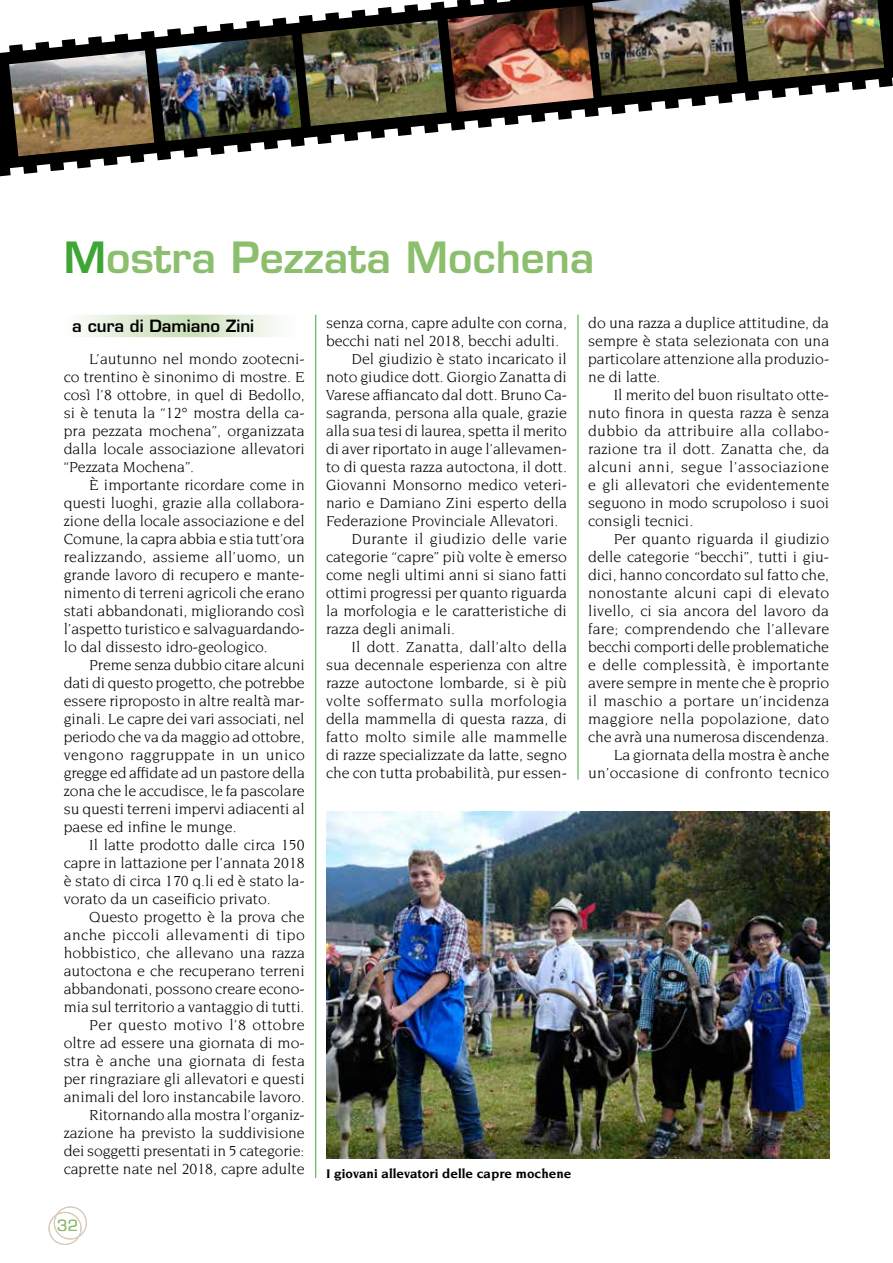
<style>
.page{position:relative;width:893px;height:1263px;background:#fff}
.page>*{position:absolute;margin:0;border:0;box-sizing:border-box;transform-origin:0 0}
.t1{font:600 42px "Eurostile";color:#8bbe6d}
.t2{font:600 16.5px "Eurostile";color:#000}
.t3{font:15.75px/18px "Novarese";color:#000;text-align:justify}
.t4{font:15.75px "Novarese";letter-spacing:.025em;color:#000}
.t5{font:15.75px "Novarese";letter-spacing:.02em;color:#000}
.t6{font:15px "Eurostile";color:#8bbe6d}
.t7{font:700 13.5px "Novarese";color:#000}
.s1{color:#3fa535}
</style>
<div class="page">
<hr style="left:315px;top:315px;width:1px;height:863px;background:#3fa535">
<svg style="left:0;top:72px;width:893px;height:105px"></svg>
<svg style="left:0;top:0;width:893px;height:65px"></svg>
<div style="left:48px;top:1212px;width:34px;height:33px;border:1px solid #dac9b6;border-radius:50%"></div>
<div style="left:54px;top:1206px;width:33px;height:33px;border:1px solid #dac9b6;border-radius:50%"></div>
<img style="left:739px;top:0;width:145px;height:81px">
<img style="left:156px;top:35px;width:145px;height:106px">
<img style="left:301px;top:20px;width:146px;height:106px">
<img style="left:447px;top:5px;width:146px;height:107px">
<img style="left:592px;top:0;width:145px;height:96px">
<img style="left:9px;top:51px;width:145px;height:105px">
<hr style="left:578px;top:315px;width:1px;height:465px;background:#3fa535">
<svg style="left:80px;top:315px;width:197px;height:22px;background:#dfebd5"></svg>
<img style="left:326px;top:811px;width:503px;height:348px">
<h1 class="t1" style="left:64px;top:231px;width:532px"><span class="s1">M</span>ostra Pezzata Mochena</h1>
<p class="t2" style="left:72px;top:316px;width:183px">a cura di Damiano Zini</p>
<p class="t3" style="left:64px;top:349px;width:243px;text-indent:26px">L’autunno nel mondo zootecni&shy;co trentino è sinonimo di mostre. E così l’8 ottobre, in quel di Bedollo, si è tenuta la “12° mostra della ca&shy;pra pezzata mochena”, organizzata dalla locale associazione allevatori “Pezzata Mochena”.</p>
<p class="t3" style="left:64px;top:475px;width:243px;text-indent:26px">È importante ricordare come in questi luoghi, grazie alla collabora&shy;zione della locale associazione e del Comune, la capra abbia e stia tutt’ora realizzando, assieme all’uomo, un grande lavoro di recupero e mante&shy;nimento di terreni agricoli che erano stati abbandonati, migliorando così l’aspetto turistico e salvaguardando&shy;lo dal dissesto idro-geologico.</p>
<p class="t3" style="left:64px;top:655px;width:243px;text-indent:26px">Preme senza dubbio citare alcuni dati di questo progetto, che potrebbe essere riproposto in altre realtà mar&shy;ginali. Le capre dei vari associati, nel periodo che va da maggio ad ottobre, vengono raggruppate in un unico gregge ed affidate ad un pastore della zona che le accudisce, le fa pascolare su questi terreni impervi adiacenti al paese ed infine le munge.</p>
<p class="t3" style="left:64px;top:835px;width:242px;text-indent:26px">Il latte prodotto dalle circa 150 capre in lattazione per l’annata 2018 è stato di circa 170 q.li ed è stato la&shy;vorato da un caseificio privato.</p>
<p class="t3" style="left:64px;top:907px;width:243px;text-align:right">Questo progetto è la prova che anche piccoli allevamenti di tipo hobbistico, che allevano una razza autoctona e che recuperano terreni abbandonati, possono creare econo&shy;mia sul territorio a vantaggio di tutti.<br>Per questo motivo l’8 ottobre oltre ad essere una giornata di mo&shy;stra è anche una giornata di festa per ringraziare gli allevatori e questi animali del loro instancabile lavoro.<br>Ritornando alla mostra l’organiz&shy;zazione ha previsto la suddivisione dei soggetti presentati in 5 categorie: caprette nate nel 2018, capre adulte</p>
<p class="t6" style="left:57px;top:1217px;width:22px">32</p>
<p class="t3" style="left:326px;top:313px;width:242px">senza corna, capre adulte con corna,</p>
<p class="t3" style="left:326px;top:331px;width:235px">becchi nati nel 2018, becchi adulti.</p>
<p class="t3" style="left:351px;top:349px;width:217px">Del giudizio è stato incaricato il</p>
<p class="t3" style="left:326px;top:367px;width:242px">noto giudice dott. Giorgio Zanatta di</p>
<p class="t3" style="left:326px;top:385px;width:243px">Varese affiancato dal dott. Bruno Ca-</p>
<p class="t3" style="left:326px;top:403px;width:242px">sagranda, persona alla quale, grazie</p>
<p class="t3" style="left:326px;top:421px;width:242px">alla sua tesi di laurea, spetta il merito</p>
<p class="t3" style="left:326px;top:439px;width:242px">di aver riportato in auge l’allevamen-</p>
<p class="t3" style="left:326px;top:457px;width:242px">to di questa razza autoctona, il dott.</p>
<p class="t3" style="left:326px;top:475px;width:243px">Giovanni Monsorno medico veteri-</p>
<p class="t3" style="left:326px;top:493px;width:242px">nario e Damiano Zini esperto della</p>
<p class="t3" style="left:326px;top:511px;width:234px">Federazione Provinciale Allevatori.</p>
<p class="t5" style="left:351px;top:530px;width:217px">Durante il giudizio delle varie</p>
<p class="t3" style="left:326px;top:547px;width:242px">categorie “capre” più volte è emerso</p>
<p class="t3" style="left:326px;top:565px;width:242px">come negli ultimi anni si siano fatti</p>
<p class="t3" style="left:326px;top:583px;width:242px">ottimi progressi per quanto riguarda</p>
<p class="t3" style="left:326px;top:601px;width:242px">la morfologia e le caratteristiche di</p>
<p class="t3" style="left:326px;top:619px;width:131px">razza degli animali.</p>
<p class="t3" style="left:351px;top:637px;width:217px">Il dott. Zanatta, dall’alto della</p>
<p class="t3" style="left:326px;top:655px;width:242px">sua decennale esperienza con altre</p>
<p class="t3" style="left:326px;top:673px;width:242px">razze autoctone lombarde, si è più</p>
<p class="t4" style="left:326px;top:692px;width:243px">volte soffermato sulla morfologia</p>
<p class="t3" style="left:326px;top:709px;width:242px">della mammella di questa razza, di</p>
<p class="t3" style="left:326px;top:727px;width:243px">fatto molto simile alle mammelle</p>
<p class="t3" style="left:326px;top:745px;width:242px">di razze specializzate da latte, segno</p>
<p class="t3" style="left:326px;top:763px;width:242px">che con tutta probabilità, pur essen-</p>
<p class="t3" style="left:588px;top:313px;width:243px">do una razza a duplice attitudine, da sempre è stata selezionata con una particolare attenzione alla produzio&shy;ne di latte.</p>
<p class="t3" style="left:588px;top:385px;width:243px;text-indent:26px">Il merito del buon risultato otte&shy;nuto finora in questa razza è senza dubbio da attribuire alla collabo&shy;razione tra il dott. Zanatta che, da alcuni anni, segue l’associazione e gli allevatori che evidentemente seguono in modo scrupoloso i suoi consigli tecnici.</p>
<p class="t3" style="left:588px;top:529px;width:243px;text-align:right">Per quanto riguarda il giudizio delle categorie “becchi”, tutti i giu&shy;dici, hanno concordato sul fatto che, nonostante alcuni capi di elevato livello, ci sia ancora del lavoro da fare; comprendendo che l’allevare becchi comporti delle problematiche e delle complessità, è importante avere sempre in mente che è proprio il maschio a portare un’incidenza maggiore nella popolazione, dato che avrà una numerosa discendenza.<br>La giornata della mostra è anche un’occasione di confronto tecnico</p>
<p class="t7" style="left:326px;top:1166px;width:247px">I giovani allevatori delle capre mochene</p>
</div>
